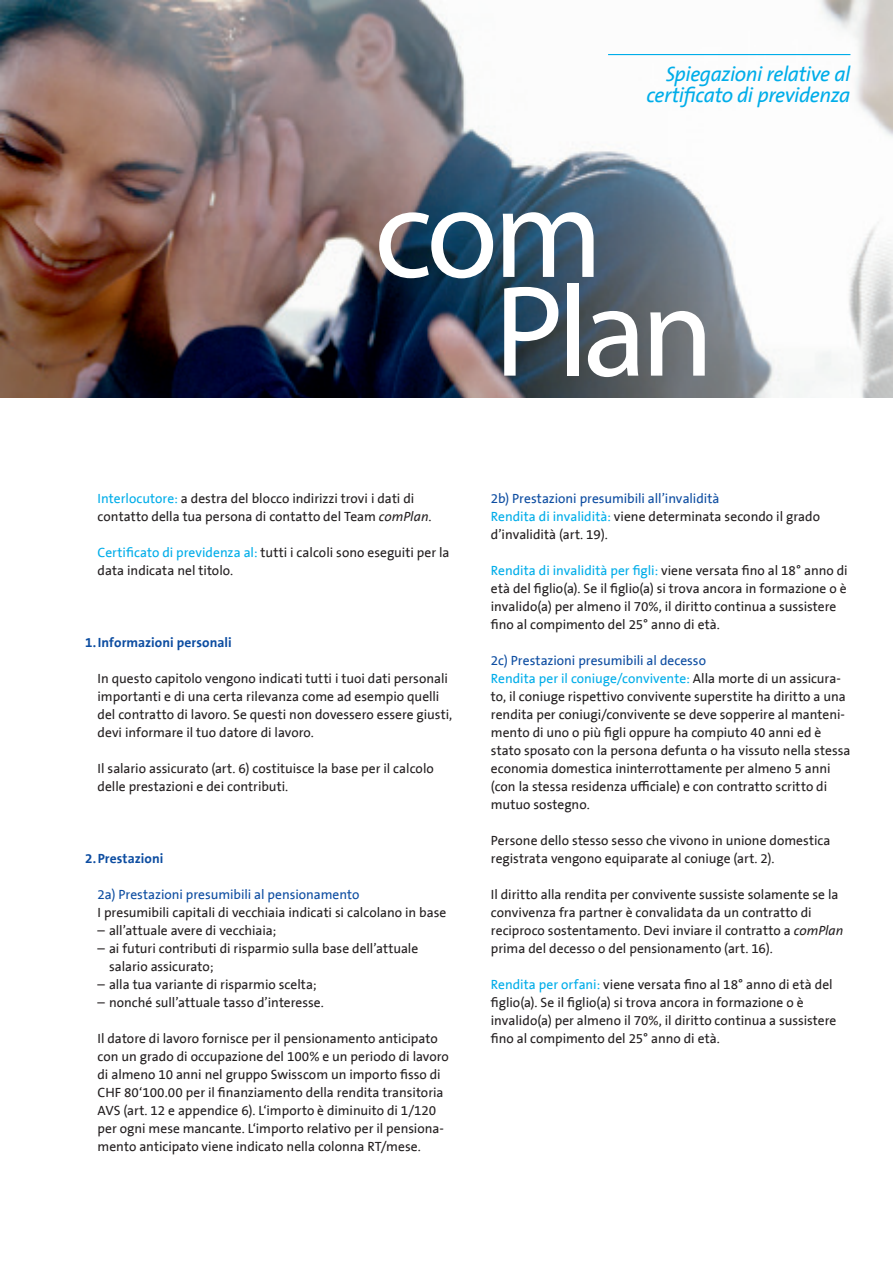
<style>
.page{position:relative;width:893px;height:1263px;background:#fff}
.page>*{position:absolute;margin:0;border:0;box-sizing:border-box;transform-origin:0 0}
.t1{font:130.65px "Myriad Pro";letter-spacing:-.04em;color:#fff}
.t2{font:italic 21px "The Sans Swisscom";letter-spacing:-.02em;color:#00ade9}
.t3{font:13.5px/18px "The Sans Swisscom";color:#231f20}
.t4{font:13.5px "The Sans Swisscom";letter-spacing:-.005em;color:#0d4da1}
.t5{font:700 13.5px "The Sans Swisscom";letter-spacing:.005em;color:#0d4da1}
.s1{color:#00ade9}
.s2{font-style:italic}
</style>
<div class="page">
<img style="left:0;top:0;width:893px;height:398px">
<hr style="left:608px;top:54px;width:242px;height:1px;background:#00ade9">
<p class="t2" style="left:666px;top:60px;width:186px">Spiegazioni relative al</p>
<p class="t2" style="left:646px;top:81px;width:206px">certificato di previdenza</p>
<p class="t1" style="left:374px;top:153px;width:230px">com</p>
<p class="t1" style="left:494px;top:251px;width:221px">Plan</p>
<p class="t3" style="left:98px;top:490px;width:335px"><span class="s1">Interlocutore:</span> a destra del blocco indirizzi trovi i dati di contatto della tua persona di contatto del Team <span class="s2">comPlan</span>.</p>
<p class="t3" style="left:98px;top:544px;width:354px"><span class="s1">Certificato di previdenza al:</span> tutti i calcoli sono eseguiti per la data indicata nel titolo.</p>
<p class="t5" style="left:85px;top:634px;width:148px">1.Informazioni personali</p>
<p class="t3" style="left:98px;top:670px;width:356px">In questo capitolo vengono indicati tutti i tuoi dati personali importanti e di una certa rilevanza come ad esempio quelli del contratto di lavoro. Se questi non dovessero essere giusti, devi informare il tuo datore di lavoro.</p>
<p class="t3" style="left:98px;top:760px;width:338px">Il salario assicurato (art. 6) costituisce la base per il calcolo delle prestazioni e dei contributi.</p>
<p class="t5" style="left:85px;top:850px;width:80px">2.Prestazioni</p>
<p class="t4" style="left:98px;top:886px;width:263px">2a) Prestazioni presumibili al pensionamento</p>
<p class="t3" style="left:98px;top:904px;width:350px">I presumibili capitali di vecchiaia indicati si calcolano in base</p>
<p class="t3" style="left:98px;top:922px;width:180px">– all’attuale avere di vecchiaia;</p>
<p class="t3" style="left:109px;top:940px;width:311px;text-indent:-11px">– ai futuri contributi di risparmio sulla base dell’attuale salario assicurato;</p>
<p class="t3" style="left:98px;top:976px;width:220px">– alla tua variante di risparmio scelta;</p>
<p class="t3" style="left:98px;top:994px;width:228px">– nonché sull’attuale tasso d’interesse.</p>
<p class="t3" style="left:98px;top:1030px;width:353px">Il datore di lavoro fornisce per il pensionamento anticipato con un grado di occupazione del 100% e un periodo di lavoro di almeno 10 anni nel gruppo Swisscom un importo fisso di CHF 80‘100.00 per il finanziamento della rendita transitoria AVS (art. 12 e appendice 6). L‘importo è diminuito di 1/120 per ogni mese mancante. L‘importo relativo per il pensiona&shy;mento anticipato viene indicato nella colonna RT/mese.</p>
<p class="t4" style="left:491px;top:490px;width:230px">2b) Prestazioni presumibili all’invalidità</p>
<p class="t3" style="left:491px;top:508px;width:331px"><span class="s1">Rendita di invalidità:</span> viene determinata secondo il grado d’invalidità (art. 19).</p>
<p class="t3" style="left:491px;top:562px;width:358px"><span class="s1">Rendita di invalidità per figli:</span> viene versata fino al 18° anno di età del figlio(a). Se il figlio(a) si trova ancora in formazione o è invalido(a) per almeno il 70%, il diritto continua a sussistere fino al compimento del 25° anno di età.</p>
<p class="t4" style="left:491px;top:652px;width:217px">2c) Prestazioni presumibili al decesso</p>
<p class="t3" style="left:491px;top:670px;width:361px"><span class="s1">Rendita per il coniuge/convivente:</span> Alla morte di un assicura&shy;to, il coniuge rispettivo convivente superstite ha diritto a una rendita per coniugi/convivente se deve sopperire al manteni&shy;mento di uno o più figli oppure ha compiuto 40 anni ed è stato sposato con la persona defunta o ha vissuto nella stessa economia domestica ininterrottamente per almeno 5 anni (con la stessa residenza ufficiale) e con contratto scritto di mutuo sostegno.</p>
<p class="t3" style="left:491px;top:832px;width:341px">Persone dello stesso sesso che vivono in unione domestica registrata vengono equiparate al coniuge (art. 2).</p>
<p class="t3" style="left:491px;top:886px;width:354px">Il diritto alla rendita per convivente sussiste solamente se la convivenza fra partner è convalidata da un contratto di reciproco sostentamento. Devi inviare il contratto a <span class="s2">comPlan </span>prima del decesso o del pensionamento (art. 16).</p>
<p class="t3" style="left:491px;top:976px;width:347px"><span class="s1">Rendita per orfani:</span> viene versata fino al 18° anno di età del figlio(a). Se il figlio(a) si trova ancora in formazione o è invalido(a) per almeno il 70%, il diritto continua a sussistere fino al compimento del 25° anno di età.</p>
</div>
